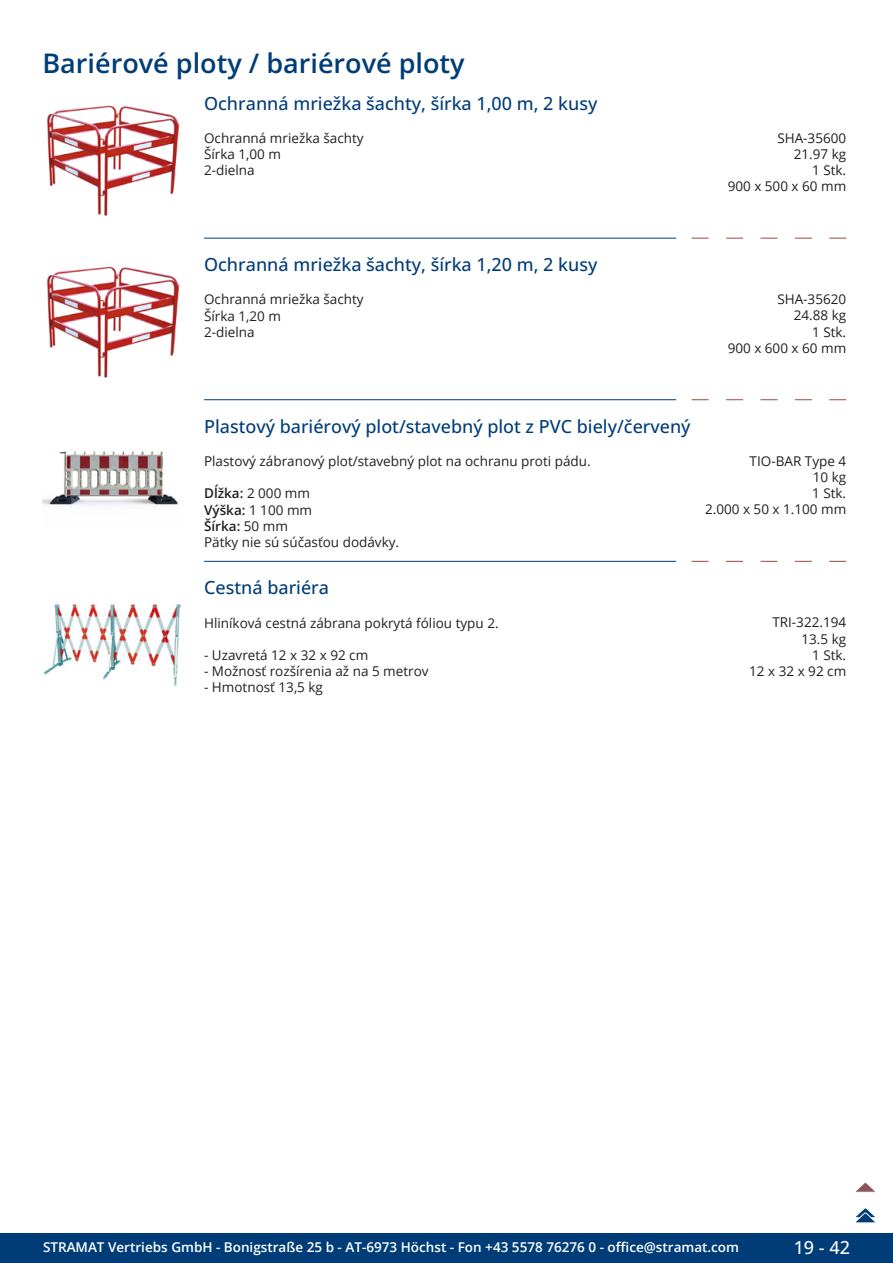
<style>
.page{position:relative;width:893px;height:1263px;background:#fff}
.page>*{position:absolute;margin:0;border:0;box-sizing:border-box;transform-origin:0 0}
.GruppeName{font:600 27px "Open Sans";color:#003d78}
.ArtikelName{font:500 18px "Open Sans";color:#003d78}
.t1{font:500 18px "Open Sans";color:#fff}
.Beschreibung{font:13.5px/16.2px "Open Sans";color:#231f20}
.ArtikelNummer{font:13.5px "Open Sans";color:#231f20}
.t2{font:600 13.5px "Open Sans";color:#fff}
.s1{font-weight:600}
</style>
<div class="page">
<div style="left:0;top:1233px;width:893px;height:30px;background:#003d78"></div>
<img style="left:46px;top:105px;width:134px;height:111px">
<img style="left:46px;top:266px;width:134px;height:112px">
<svg style="left:692px;top:238px;width:17px;height:1px"></svg>
<svg style="left:726px;top:238px;width:17px;height:1px"></svg>
<svg style="left:760px;top:238px;width:17px;height:1px"></svg>
<svg style="left:795px;top:238px;width:17px;height:1px"></svg>
<svg style="left:829px;top:238px;width:17px;height:1px"></svg>
<hr style="left:204px;top:238px;width:472px;height:1px;background:#003d78">
<img style="left:43px;top:451px;width:136px;height:54px">
<svg style="left:692px;top:399px;width:17px;height:1px"></svg>
<svg style="left:726px;top:399px;width:17px;height:1px"></svg>
<svg style="left:760px;top:399px;width:17px;height:1px"></svg>
<svg style="left:795px;top:399px;width:17px;height:1px"></svg>
<svg style="left:829px;top:399px;width:17px;height:1px"></svg>
<hr style="left:204px;top:399px;width:472px;height:1px;background:#003d78">
<img style="left:43px;top:604px;width:138px;height:82px">
<svg style="left:692px;top:561px;width:17px;height:1px"></svg>
<svg style="left:726px;top:561px;width:17px;height:1px"></svg>
<svg style="left:760px;top:561px;width:17px;height:1px"></svg>
<svg style="left:795px;top:561px;width:17px;height:1px"></svg>
<svg style="left:829px;top:561px;width:17px;height:1px"></svg>
<hr style="left:204px;top:561px;width:472px;height:1px;background:#003d78">
<svg style="left:856px;top:1183px;width:19px;height:9px"></svg>
<svg style="left:855px;top:1208px;width:21px;height:15px"></svg>
<p class="GruppeName" style="left:43px;top:44px;width:424px">Bariérové ploty / bariérové ploty</p>
<p class="ArtikelName" style="left:204px;top:91px;width:395px">Ochranná mriežka šachty, šírka 1,00 m, 2 kusy</p>
<p class="Beschreibung" style="left:204px;top:129px;width:161px">Ochranná mriežka šachty<br>Šírka 1,00 m<br>2-dielna</p>
<p class="ArtikelNummer" style="left:777px;top:128px;width:70px">SHA-35600</p>
<p class="ArtikelNummer" style="left:794px;top:145px;width:54px">21.97 kg</p>
<p class="ArtikelNummer" style="left:812px;top:161px;width:36px">1 Stk.</p>
<p class="ArtikelNummer" style="left:728px;top:177px;width:120px">900 x 500 x 60 mm</p>
<p class="ArtikelName" style="left:204px;top:252px;width:395px">Ochranná mriežka šachty, šírka 1,20 m, 2 kusy</p>
<p class="Beschreibung" style="left:204px;top:291px;width:161px">Ochranná mriežka šachty<br>Šírka 1,20 m<br>2-dielna</p>
<p class="ArtikelNummer" style="left:777px;top:290px;width:70px">SHA-35620</p>
<p class="ArtikelNummer" style="left:794px;top:306px;width:54px">24.88 kg</p>
<p class="ArtikelNummer" style="left:812px;top:322px;width:36px">1 Stk.</p>
<p class="ArtikelNummer" style="left:728px;top:339px;width:120px">900 x 600 x 60 mm</p>
<p class="ArtikelName" style="left:204px;top:414px;width:488px">Plastový bariérový plot/stavebný plot z PVC biely/červený</p>
<p class="Beschreibung" style="left:204px;top:453px;width:388px">Plastový zábranový plot/stavebný plot na ochranu proti pádu.</p>
<p class="Beschreibung" style="left:204px;top:485px;width:197px"><span class="s1">Dĺžka:</span> 2 000 mm<br><span class="s1">Výška:</span> 1 100 mm<br><span class="s1">Šírka:</span> 50 mm<br>Pätky nie sú súčasťou dodávky.</p>
<p class="ArtikelName" style="left:204px;top:575px;width:126px">Cestná bariéra</p>
<p class="Beschreibung" style="left:204px;top:614px;width:296px">Hliníková cestná zábrana pokrytá fóliou typu 2.</p>
<p class="Beschreibung" style="left:204px;top:647px;width:166px">- Uzavretá 12 x 32 x 92 cm</p>
<p class="Beschreibung" style="left:204px;top:663px;width:226px">- Možnosť rozšírenia až na 5 metrov</p>
<p class="Beschreibung" style="left:204px;top:679px;width:120px">- Hmotnosť 13,5 kg</p>
<p class="ArtikelNummer" style="left:750px;top:452px;width:98px">TIO-BAR Type 4</p>
<p class="ArtikelNummer" style="left:813px;top:468px;width:35px">10 kg</p>
<p class="ArtikelNummer" style="left:812px;top:484px;width:36px">1 Stk.</p>
<p class="ArtikelNummer" style="left:705px;top:500px;width:143px">2.000 x 50 x 1.100 mm</p>
<p class="ArtikelNummer" style="left:772px;top:613px;width:75px">TRI-322.194</p>
<p class="ArtikelNummer" style="left:801px;top:629px;width:46px">13.5 kg</p>
<p class="ArtikelNummer" style="left:812px;top:646px;width:36px">1 Stk.</p>
<p class="ArtikelNummer" style="left:749px;top:662px;width:99px">12 x 32 x 92 cm</p>
<p class="t2" style="left:43px;top:1238px;width:698px">STRAMAT Vertriebs GmbH - Bonigstraße 25 b - AT-6973 Höchst - Fon +43 5578 76276 0 - office@stramat.com</p>
<h2 class="t1" style="left:794px;top:1234px;width:58px">19 - 42</h2>
</div>
